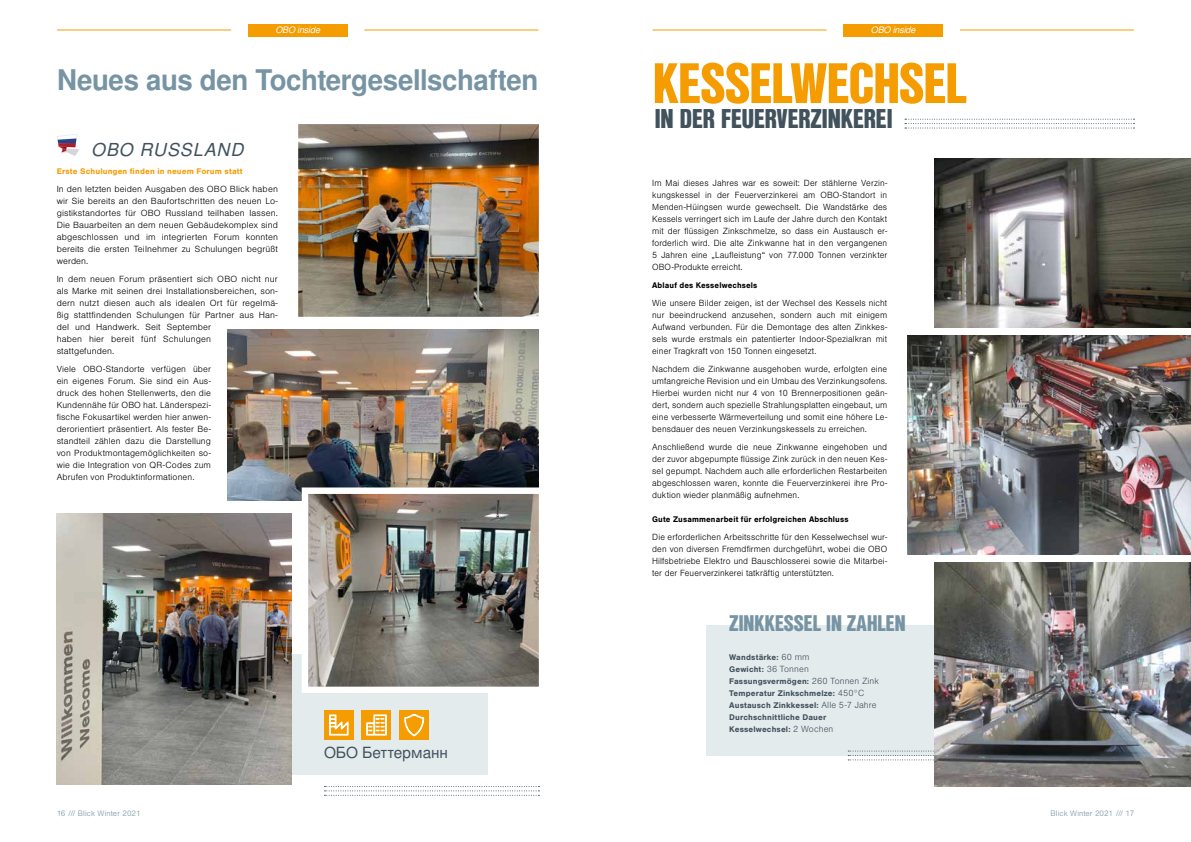
<style>
.page{position:relative;width:1191px;height:842px;background:#fff}
.page>*{position:absolute;margin:0;border:0;box-sizing:border-box;transform-origin:0 0}
.t1{font:900 55.3px "Nimbus San Con L";letter-spacing:-.03em;color:#f59c00}
.t2{font:700 28.5px "Nimbus San LOT";letter-spacing:-.015em;color:#7694a4}
.t3{font:900 26.4px "Nimbus San Con L";letter-spacing:-.02em;color:#41525d}
.t4{font:900 22px "Nimbus San Con L";letter-spacing:-.015em;color:#7694a4}
.t5{font:italic 17.9px "Nimbus San LOT";letter-spacing:.05em;color:#41525d}
.t6{font:15.4px "Nimbus San LOT";color:#41525d}
.t7{font:italic 9px "Nimbus San LOT";letter-spacing:-.015em;color:#fff}
.t8{font:300 8.5px/12px "Nimbus San LOT";letter-spacing:.015em;color:#000;text-align:justify}
.t9{font:700 8.5px/12px "Nimbus San";letter-spacing:.015em;color:#41525d}
.t10{font:700 8.5px "Nimbus San";letter-spacing:.015em;color:#000}
.t11{font:700 8.5px "Nimbus San";letter-spacing:.015em;color:#f59c00}
.t12{font:300 7.5px "Nimbus San LOT";letter-spacing:.015em;color:#7694a4}
.s1{font-family:"Nimbus San LOT";font-weight:300}
</style>
<div class="page">
<div style="left:706px;top:625px;width:292px;height:130px;background:#e4ebed"></div>
<svg style="left:848px;top:751px;width:86px;height:9px"></svg>
<div style="left:221px;top:654px;width:267px;height:120px;background:#e4ebed"></div>
<div style="left:843px;top:24px;width:100px;height:12px;background:#f59c00"></div>
<div style="left:248px;top:24px;width:99px;height:12px;background:#f59c00"></div>
<hr style="left:364px;top:30px;width:174px;height:1px;background:#f59c00">
<hr style="left:57px;top:30px;width:174px;height:1px;background:#f59c00">
<hr style="left:960px;top:30px;width:173px;height:1px;background:#f59c00">
<hr style="left:652px;top:30px;width:174px;height:1px;background:#f59c00">
<svg style="left:57px;top:134px;width:23px;height:22px"></svg>
<img style="left:228px;top:329px;width:311px;height:171px">
<img style="left:309px;top:494px;width:229px;height:192px">
<div style="left:302px;top:487px;width:243px;height:206px;border:6px solid #fff"></div>
<img style="left:299px;top:125px;width:239px;height:191px">
<div style="left:292px;top:118px;width:253px;height:205px;border:6px solid #fff"></div>
<img style="left:57px;top:513px;width:235px;height:272px">
<svg style="left:324px;top:786px;width:215px;height:10px"></svg>
<img style="left:907px;top:336px;width:284px;height:218px">
<img style="left:934px;top:563px;width:257px;height:223px">
<img style="left:934px;top:159px;width:257px;height:168px">
<svg style="left:905px;top:119px;width:229px;height:10px"></svg>
<svg style="left:362px;top:710px;width:29px;height:30px"></svg>
<svg style="left:366px;top:715px;width:20px;height:20px"></svg>
<div style="left:324px;top:710px;width:29px;height:30px;background:#f59c00"></div>
<svg style="left:329px;top:715px;width:19px;height:20px"></svg>
<div style="left:399px;top:710px;width:30px;height:30px;background:#f59c00"></div>
<svg style="left:404px;top:714px;width:20px;height:22px"></svg>
<p class="t7" style="left:275px;top:24px;width:46px">OBO inside</p>
<p class="t7" style="left:871px;top:24px;width:46px">OBO inside</p>
<h2 class="t2" style="left:57px;top:63px;width:483px">Neues aus den Tochtergesellschaften</h2>
<h1 class="t1" style="left:652px;top:41px;width:316px">KESSELWECHSEL</h1>
<h3 class="t3" style="left:654px;top:99px;width:240px">IN DER FEUERVERZINKEREI</h3>
<h3 class="t5" style="left:91px;top:139px;width:154px">OBO RUSSLAND</h3>
<p class="t11" style="left:57px;top:166px;width:187px">Erste Schulungen finden in neuem Forum statt</p>
<p class="t8" style="left:57px;top:183px;width:223px">In den letzten beiden Ausgaben des OBO Blick haben wir Sie bereits an den Baufortschritten des neuen Lo&shy;gistikstandortes für OBO Russland teilhaben lassen.<br>Die Bauarbeiten an dem neuen Gebäudekomplex sind abgeschlossen und im integrierten Forum konnten bereits die ersten Teilnehmer zu Schulungen begrüßt werden.</p>
<p class="t8" style="left:57px;top:273px;width:223px;text-align:left">In dem neuen Forum präsentiert sich OBO nicht nur als Marke mit seinen drei Installationsbereichen, son&shy;dern nutzt diesen auch als idealen Ort für regelmä&shy;ßig stattfindenden Schulungen für Partner aus Han&shy;del und Handwerk. Seit September<br>haben hier bereit fünf Schulungen<br>stattgefunden.</p>
<p class="t8" style="left:57px;top:363px;width:156px">Viele OBO-Standorte verfügen über ein eigenes Forum. Sie sind ein Aus&shy;druck des hohen Stellenwerts, den die Kundennähe für OBO hat. Länderspezi&shy;fische Fokusartikel werden hier anwen&shy;derorientiert präsentiert. Als fester Be&shy;standteil zählen dazu die Darstellung von Produktmontagemöglichkeiten so&shy;wie die Integration von QR-Codes zum Abrufen von Produktinformationen.</p>
<h3 class="t6" style="left:324px;top:743px;width:125px">ОБО Беттерманн</h3>
<p class="t8" style="left:652px;top:177px;width:236px">Im Mai dieses Jahres war es soweit: Der stählerne Verzin&shy;kungskessel in der Feuerverzinkerei am OBO-Standort in Menden-Hüingsen wurde gewechselt. Die Wandstärke des Kessels verringert sich im Laufe der Jahre durch den Kontakt mit der flüssigen Zinkschmelze, so dass ein Austausch er&shy;forderlich wird. Die alte Zinkwanne hat in den vergangenen 5 Jahren eine „Laufleistung“ von 77.000 Tonnen verzinkter OBO-Produkte erreicht.</p>
<p class="t10" style="left:652px;top:280px;width:107px">Ablauf des Kesselwechsels</p>
<p class="t8" style="left:652px;top:297px;width:236px">Wie unsere Bilder zeigen, ist der Wechsel des Kessels nicht nur beeindruckend anzusehen, sondern auch mit einigem Aufwand verbunden. Für die Demontage des alten Zinkkes&shy;sels wurde erstmals ein patentierter Indoor-Spezialkran mit einer Tragkraft von 150 Tonnen eingesetzt.</p>
<p class="t8" style="left:652px;top:363px;width:236px">Nachdem die Zinkwanne ausgehoben wurde, erfolgten eine umfangreiche Revision und ein Umbau des Verzinkungsofens.<br>Hierbei wurden nicht nur 4 von 10 Brennerpositionen geän&shy;dert, sondern auch spezielle Strahlungsplatten eingebaut, um eine verbesserte Wärmeverteilung und somit eine höhere Le&shy;bensdauer des neuen Verzinkungskessels zu erreichen.</p>
<p class="t8" style="left:652px;top:441px;width:236px">Anschließend wurde die neue Zinkwanne eingehoben und der zuvor abgepumpte flüssige Zink zurück in den neuen Kes&shy;sel gepumpt. Nachdem auch alle erforderlichen Restarbeiten abgeschlossen waren, konnte die Feuerverzinkerei ihre Pro&shy;duktion wieder planmäßig aufnehmen.</p>
<p class="t10" style="left:652px;top:514px;width:198px">Gute Zusammenarbeit für erfolgreichen Abschluss</p>
<p class="t8" style="left:652px;top:531px;width:236px">Die erforderlichen Arbeitsschritte für den Kesselwechsel wur&shy;den von diversen Fremdfirmen durchgeführt, wobei die OBO Hilfsbetriebe Elektro und Bauschlosserei sowie die Mitarbei&shy;ter der Feuerverzinkerei tatkräftig unterstützten.</p>
<h3 class="t4" style="left:729px;top:607px;width:178px">ZINKKESSEL IN ZAHLEN</h3>
<p class="t9" style="left:729px;top:651px;width:151px">Wandstärke: <span class="s1">60 mm<br></span>Gewicht: <span class="s1">36 Tonnen<br></span>Fassungsvermögen: <span class="s1">260 Tonnen Zink<br></span>Temperatur Zinkschmelze: <span class="s1">450°C<br></span>Austausch Zinkkessel: <span class="s1">Alle 5-7 Jahre<br></span>Durchschnittliche Dauer<br>Kesselwechsel: <span class="s1">2 Wochen</span></p>
<p class="t12" style="left:57px;top:809px;width:85px">16 /// Blick Winter 2021</p>
<p class="t12" style="left:1050px;top:809px;width:85px">Blick Winter 2021 /// 17</p>
</div>
